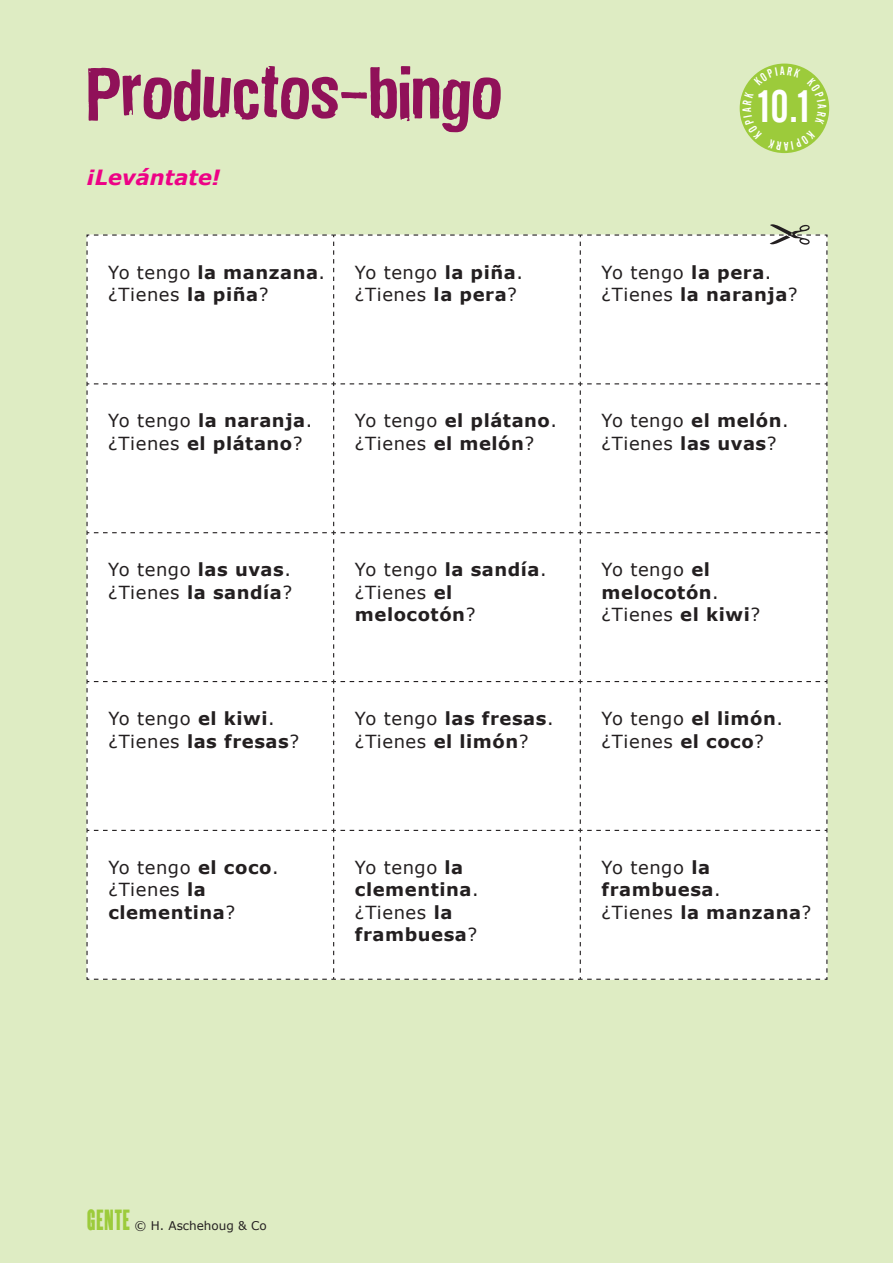
<style>
.page{position:relative;width:893px;height:1263px;background:#deecc3}
.page>*{position:absolute;margin:0;border:0;box-sizing:border-box;transform-origin:0 0}
.t1{font:69px "Dirtyhouse";letter-spacing:-.01em;color:#901159}
.t2{font:45px "Alternate Gothic No 2 BT";color:#fff}
.t3{font:italic 700 21px "Verdana";color:#ed0286}
.t4{font:18px/22.5px "Verdana";letter-spacing:.03em;color:#231f20}
.t5{font:700 18px/22.5px "Verdana";letter-spacing:.03em;color:#231f20}
.t6{font:12px "Verdana";color:#231f20}
.s1{font-weight:700}
.s2{font-weight:400}
.s3{font-family:"Elliot One";font-size:25.5px;color:#9ccb3b}
</style>
<div class="page">
<div style="left:740px;top:64px;width:89px;height:89px;background:#9ccb3b;border-radius:50%"></div>
<div style="left:86px;top:224px;width:742px;height:756px;background:#fff"></div>
<svg style="left:754px;top:66px;width:47px;height:10px"></svg>
<svg style="left:817px;top:78px;width:9px;height:14px"></svg>
<svg style="left:801px;top:141px;width:14px;height:9px"></svg>
<svg style="left:743px;top:125px;width:9px;height:14px"></svg>
<h1 class="t1" style="left:86px;top:44px;width:417px">Productos-bingo</h1>
<p class="t3" style="left:86px;top:163px;width:135px">¡Levántate!</p>
<h2 class="t2" style="left:759px;top:81px;width:53px">10.1</h2>
<p class="t4" style="left:108px;top:260px;width:218px">Yo tengo <span class="s1">la manzana</span>. ¿Tienes <span class="s1">la piña</span>?</p>
<p class="t4" style="left:355px;top:260px;width:169px">Yo tengo <span class="s1">la piña</span>. ¿Tienes <span class="s1">la pera</span>?</p>
<p class="t4" style="left:602px;top:260px;width:198px">Yo tengo <span class="s1">la pera</span>. ¿Tienes <span class="s1">la naranja</span>?</p>
<p class="t5" style="left:108px;top:409px;width:205px"><span class="s2">Yo tengo</span> la naranja<span class="s2">. ¿Tienes</span> el plátano<span class="s2">?</span></p>
<p class="t4" style="left:355px;top:409px;width:204px">Yo tengo <span class="s1">el plátano</span>. ¿Tienes <span class="s1">el melón</span>?</p>
<p class="t4" style="left:602px;top:409px;width:189px">Yo tengo <span class="s1">el melón</span>. ¿Tienes <span class="s1">las uvas</span>?</p>
<p class="t4" style="left:108px;top:558px;width:185px">Yo tengo <span class="s1">las uvas</span>. ¿Tienes <span class="s1">la sandía</span>?</p>
<p class="t5" style="left:355px;top:558px;width:193px"><span class="s2">Yo tengo</span> la sandía<span class="s2">. ¿Tienes</span> el melocotón<span class="s2">?</span></p>
<p class="t5" style="left:602px;top:558px;width:160px"><span class="s2">Yo tengo</span> el melocotón<span class="s2">. ¿Tienes</span> el kiwi<span class="s2">?</span></p>
<p class="t4" style="left:108px;top:707px;width:192px">Yo tengo <span class="s1">el kiwi</span>. ¿Tienes <span class="s1">las fresas</span>?</p>
<p class="t4" style="left:355px;top:707px;width:200px">Yo tengo <span class="s1">las fresas</span>. ¿Tienes <span class="s1">el limón</span>?</p>
<p class="t4" style="left:602px;top:707px;width:183px">Yo tengo <span class="s1">el limón</span>. ¿Tienes <span class="s1">el coco</span>?</p>
<p class="t5" style="left:108px;top:856px;width:172px"><span class="s2">Yo tengo</span> el coco<span class="s2">. ¿Tienes</span> la clementina<span class="s2">?</span></p>
<p class="t5" style="left:355px;top:856px;width:125px"><span class="s2">Yo tengo</span> la clementina<span class="s2">. ¿Tienes</span> la frambuesa<span class="s2">?</span></p>
<p class="t5" style="left:602px;top:856px;width:211px"><span class="s2">Yo tengo</span> la frambuesa<span class="s2">.<br>¿Tienes</span> la manzana<span class="s2">?</span></p>
<p class="t6" style="left:86px;top:1218px;width:182px"><span class="s3">GENTE</span> © H. Aschehoug &amp; Co</p>
</div>
